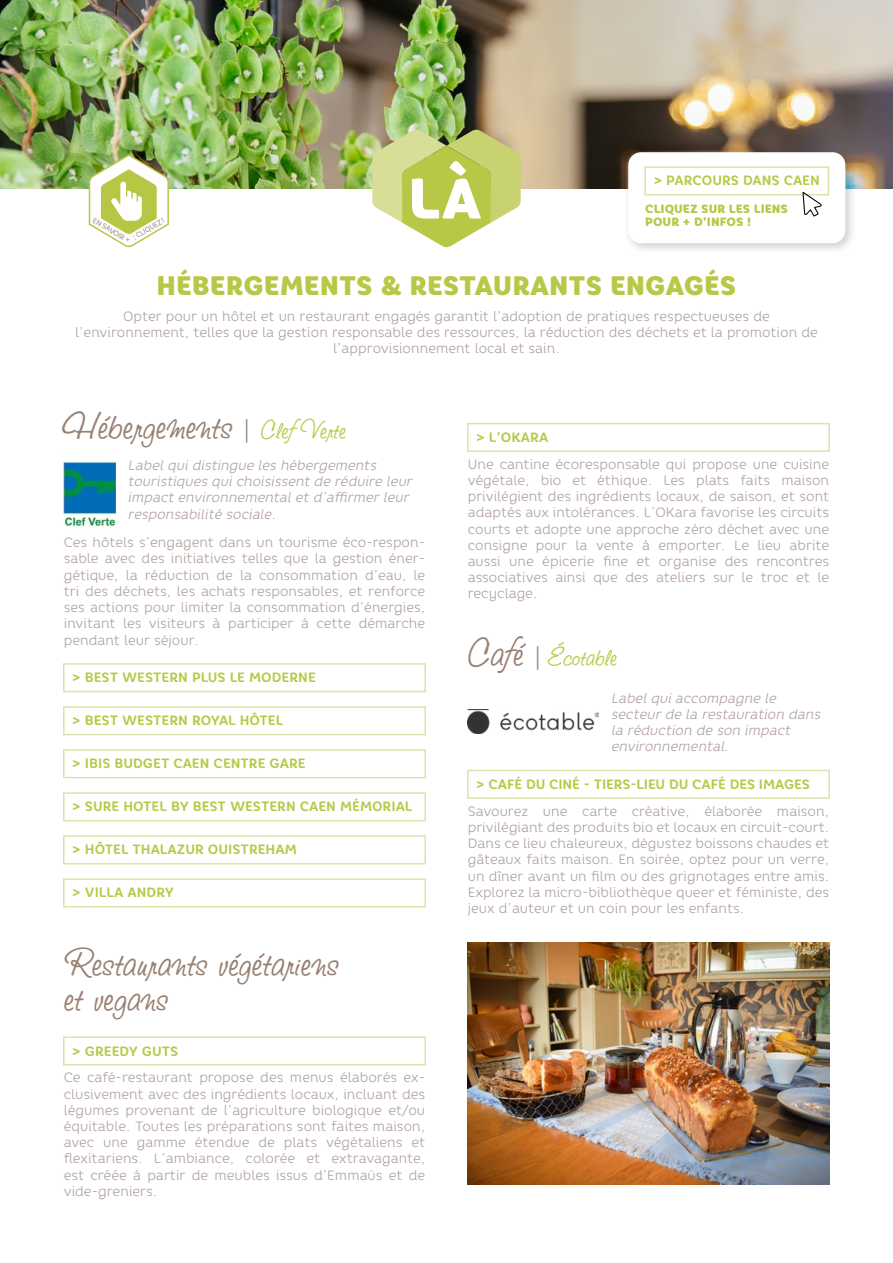
<style>
.page{position:relative;width:893px;height:1263px;background:#fff}
.page>*{position:absolute;margin:0;border:0;box-sizing:border-box;transform-origin:0 0}
.script{font:45px/34.5px "Studio Script ITC Std";color:#988072}
.script-2{font:30px "Studio Script ITC Std";color:#b9c848}
.soustitre{font:900 26.7px "Core Rhino 85";color:#b8c846}
.txt{font:300 13.5px/16.2px "Core Rhino 35";color:#ae9f9a;text-align:justify}
.script-3{font:italic 300 13.5px/16.2px "Core Rhino 35";color:#ae9f9a}
.txt_titre__rubrique{font:700 13.5px "Core Rhino 65";color:#b8c846}
.famille_copie{font:900 12px/13.5px "Core Rhino 85";color:#b8c846}
.txt-2{font:500 7.5px "Core Rhino 55";color:#ae9f9a}
.s1{font-size:30px}
.s2{font-size:30px;color:#b9c848}
.s3{font-size:45px;color:#988072}
.s4{color:#988072}
</style>
<div class="page">
<img style="left:0;top:0;width:893px;height:188px">
<div style="left:63px;top:663px;width:363px;height:29px;border:2px solid #dde3ab"></div>
<div style="left:63px;top:706px;width:363px;height:29px;border:2px solid #dde3ab"></div>
<div style="left:63px;top:749px;width:363px;height:29px;border:2px solid #dde3ab"></div>
<div style="left:63px;top:792px;width:363px;height:29px;border:2px solid #dde3ab"></div>
<div style="left:63px;top:835px;width:363px;height:29px;border:2px solid #dde3ab"></div>
<div style="left:63px;top:878px;width:363px;height:29px;border:2px solid #dde3ab"></div>
<div style="left:63px;top:1036px;width:363px;height:29px;border:2px solid #dde3ab"></div>
<div style="left:467px;top:423px;width:363px;height:29px;border:2px solid #dde3ab"></div>
<div style="left:467px;top:770px;width:363px;height:29px;border:2px solid #dde3ab"></div>
<svg style="left:372px;top:129px;width:149px;height:119px"></svg>
<img style="left:88px;top:153px;width:82px;height:95px">
<img style="left:64px;top:461px;width:51px;height:66px">
<img style="left:468px;top:709px;width:131px;height:24px">
<img style="left:468px;top:943px;width:361px;height:241px">
<div style="left:623px;top:147px;width:234px;height:108px;background:#000;opacity:.2"></div>
<div style="left:628px;top:152px;width:217px;height:91px;background:#fff;border-radius:13px"></div>
<div style="left:644px;top:166px;width:185px;height:29px;border:2px solid #dde3ab"></div>
<svg style="left:802px;top:192px;width:20px;height:24px"></svg>
<p class="txt-2" style="left:96px;top:215px;width:38px;rotate:31deg">EN SAVOIR</p>
<p class="txt-2" style="left:131px;top:234px;width:37px;rotate:-31deg">: CLIQUEZ !</p>
<p class="txt-2" style="left:126px;top:234px;width:6px">+</p>
<p class="txt_titre__rubrique" style="left:654px;top:172px;width:168px">&gt; PARCOURS DANS CAEN</p>
<p class="famille_copie" style="left:645px;top:202px;width:144px">CLIQUEZ SUR LES LIENS<br>POUR + D’INFOS !</p>
<p class="soustitre" style="left:157px;top:268px;width:581px">HÉBERGEMENTS &amp; RESTAURANTS ENGAGÉS</p>
<p class="txt" style="left:75px;top:308px;width:744px;text-align:center">Opter pour un hôtel et un restaurant engagés garantit l’adoption de pratiques respectueuses de l’environnement, telles que la gestion responsable des ressources, la réduction des déchets et la promotion de l’approvisionnement local et sain.</p>
<p class="script" style="left:64px;top:407px;width:284px">Hébergements <span class="s1">|</span> <span class="s2">Clef Verte</span></p>
<p class="script-3" style="left:128px;top:457px;width:286px">Label qui distingue les hébergements touristiques qui choisissent de réduire leur impact environnemental et d’affirmer leur responsabilité sociale.</p>
<p class="txt" style="left:64px;top:534px;width:363px">Ces hôtels s’engagent dans un tourisme éco-respon&shy;sable avec des initiatives telles que la gestion éner&shy;gétique, la réduction de la consommation d’eau, le tri des déchets, les achats responsables, et renforce ses actions pour limiter la consommation d’énergies, invitant les visiteurs à participer à cette démarche pendant leur séjour.</p>
<p class="txt_titre__rubrique" style="left:72px;top:669px;width:245px">&gt; BEST WESTERN PLUS LE MODERNE</p>
<p class="txt_titre__rubrique" style="left:72px;top:712px;width:213px">&gt; BEST WESTERN ROYAL HÔTEL</p>
<p class="txt_titre__rubrique" style="left:72px;top:755px;width:235px">&gt; IBIS BUDGET CAEN CENTRE GARE</p>
<p class="txt_titre__rubrique" style="left:72px;top:798px;width:342px">&gt; SURE HOTEL BY BEST WESTERN CAEN MÉMORIAL</p>
<p class="txt_titre__rubrique" style="left:72px;top:841px;width:226px">&gt; HÔTEL THALAZUR OUISTREHAM</p>
<p class="txt_titre__rubrique" style="left:72px;top:884px;width:103px">&gt; VILLA ANDRY</p>
<p class="script" style="left:64px;top:944px;width:277px">Restaurants végétariens et vegans</p>
<p class="txt_titre__rubrique" style="left:72px;top:1042px;width:108px">&gt; GREEDY GUTS</p>
<p class="txt" style="left:64px;top:1069px;width:363px">Ce café-restaurant propose des menus élaborés ex&shy;clusivement avec des ingrédients locaux, incluant des légumes provenant de l’agriculture biologique et/ou équitable. Toutes les préparations sont faites maison, avec une gamme étendue de plats végétaliens et flexitariens. L’ambiance, colorée et extravagante, est créée à partir de meubles issus d’Emmaüs et de vide-greniers.</p>
<p class="txt_titre__rubrique" style="left:476px;top:428px;width:74px">&gt; L’OKARA</p>
<p class="txt" style="left:468px;top:456px;width:363px">Une cantine écoresponsable qui propose une cuisine végétale, bio et éthique. Les plats faits maison privilégient des ingrédients locaux, de saison, et sont adaptés aux intolérances. L’OKara favorise les circuits courts et adopte une approche zéro déchet avec une consigne pour la vente à emporter. Le lieu abrite aussi une épicerie fine et organise des rencontres associatives ainsi que des ateliers sur le troc et le recyclage.</p>
<p class="script-2" style="left:468px;top:639px;width:151px"><span class="s3">Café</span> <span class="s4">|</span> Écotable</p>
<p class="script-3" style="left:611px;top:690px;width:211px">Label qui accompagne le secteur de la restauration dans la réduction de son impact environnemental.</p>
<p class="txt_titre__rubrique" style="left:476px;top:775px;width:335px">&gt; CAFÉ DU CINÉ - TIERS-LIEU DU CAFÉ DES IMAGES</p>
<p class="txt" style="left:468px;top:803px;width:363px">Savourez une carte créative, élaborée maison, privilégiant des produits bio et locaux en circuit-court.<br>Dans ce lieu chaleureux, dégustez boissons chaudes et gâteaux faits maison. En soirée, optez pour un verre, un dîner avant un film ou des grignotages entre amis.<br>Explorez la micro-bibliothèque queer et féministe, des jeux d’auteur et un coin pour les enfants.</p>
</div>
